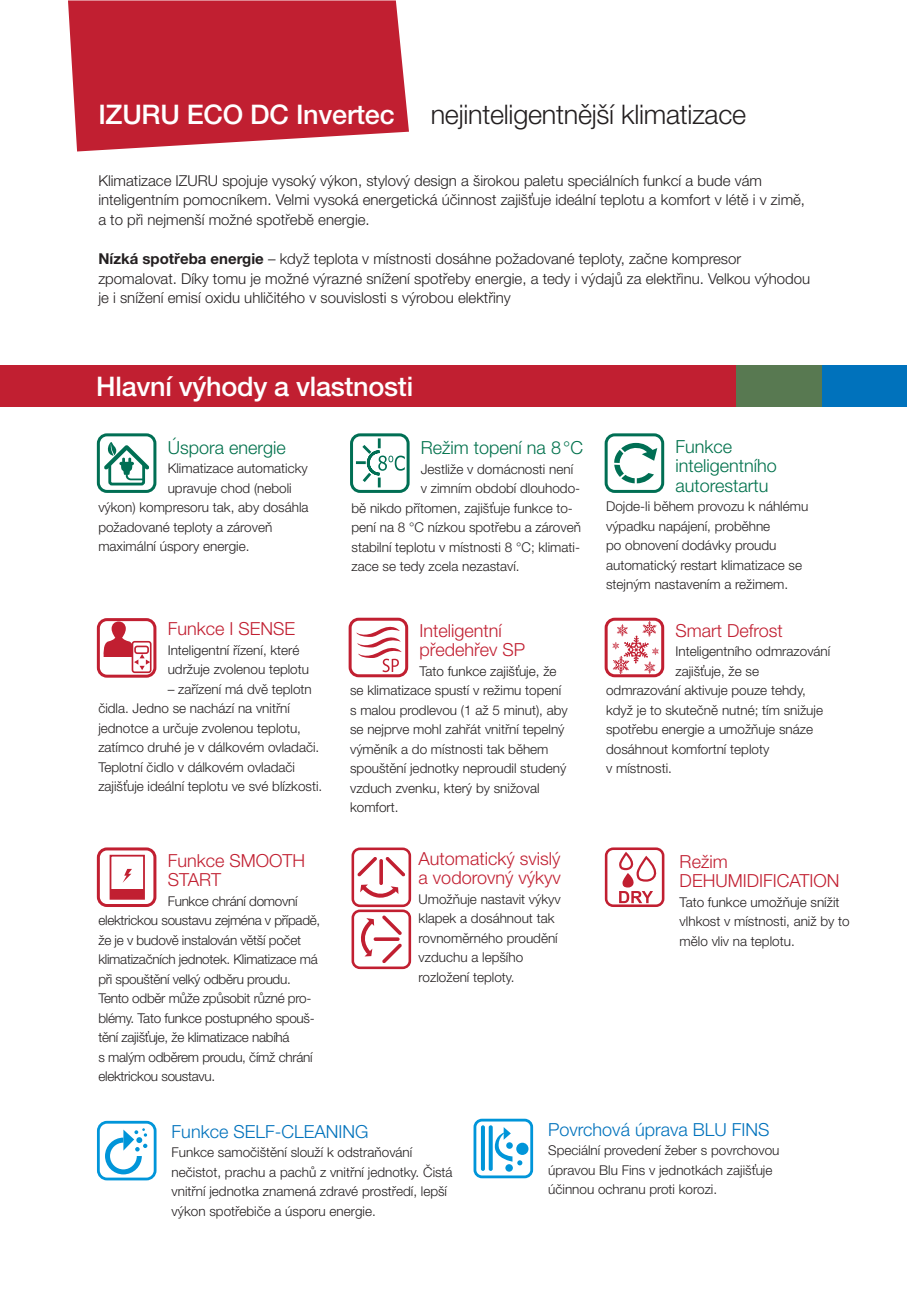
<style>
.page{position:relative;width:907px;height:1290px;background:#fff}
.page>*{position:absolute;margin:0;border:0;box-sizing:border-box;transform-origin:0 0}
.t1{font:500 27px "Helvetica Neue";letter-spacing:-.01em;color:#fff}
.t2{font:300 27px "Helvetica Neue";letter-spacing:-.01em;color:#231f20}
.t3{font:300 18px/19.5px "Helvetica Neue";color:#c11f31}
.t4{font:300 18px/19.5px "Helvetica Neue";color:#00714c}
.t5{font:300 18px "Helvetica Neue";color:#0072bc}
.t6{font:300 15px/19.5px "Helvetica Neue";color:#231f20}
.t7{font:300 13.5px/19.5px "Helvetica Neue";color:#231f20}
.t8{font:300 13.5px/19.5px "Helvetica Neue";letter-spacing:-.02em;color:#231f20}
.s1{font-weight:700}
</style>
<div class="page">
<div style="left:97px;top:433px;width:59px;height:60px;border:3px solid #006f54;border-radius:9px"></div>
<svg style="left:104px;top:442px;width:45px;height:44px"></svg>
<div style="left:350px;top:433px;width:59px;height:60px;border:3px solid #006f54;border-radius:9px"></div>
<svg style="left:353px;top:435px;width:51px;height:55px"></svg>
<div style="left:604px;top:433px;width:60px;height:60px;border:3px solid #006f54;border-radius:9px"></div>
<svg style="left:614px;top:443px;width:43px;height:40px"></svg>
<div style="left:97px;top:618px;width:59px;height:59px;border:3px solid #c11f31;border-radius:9px"></div>
<svg style="left:103px;top:621px;width:48px;height:52px"></svg>
<div style="left:348px;top:617px;width:60px;height:60px;border:3px solid #c11f31;border-radius:9px"></div>
<svg style="left:356px;top:626px;width:45px;height:46px"></svg>
<div style="left:604px;top:617px;width:60px;height:60px;border:3px solid #c11f31;border-radius:9px"></div>
<svg style="left:612px;top:621px;width:47px;height:53px"></svg>
<div style="left:97px;top:847px;width:59px;height:59px;border:3px solid #c11f31;border-radius:9px"></div>
<div style="left:110px;top:854px;width:35px;height:45px;border:2px solid #c11f31"></div>
<div style="left:110px;top:888px;width:34px;height:10px;background:#c11f31"></div>
<svg style="left:123px;top:868px;width:9px;height:14px"></svg>
<div style="left:351px;top:847px;width:60px;height:60px;border:3px solid #c11f31;border-radius:7px"></div>
<svg style="left:357px;top:857px;width:48px;height:49px"></svg>
<div style="left:351px;top:909px;width:60px;height:60px;border:3px solid #c11f31;border-radius:7px"></div>
<svg style="left:352px;top:915px;width:50px;height:48px"></svg>
<div style="left:604px;top:847px;width:60px;height:59px;border:3px solid #c11f31;border-radius:7px"></div>
<svg style="left:618px;top:850px;width:43px;height:53px"></svg>
<div style="left:97px;top:1120px;width:59px;height:60px;border:3px solid #0095d9;border-radius:9px"></div>
<svg style="left:105px;top:1128px;width:42px;height:46px"></svg>
<div style="left:473px;top:1118px;width:60px;height:60px;border:3px solid #0095d9;border-radius:7px"></div>
<hr style="left:481px;top:1125px;width:4px;height:45px;background:#0095d9;border-radius:2px">
<svg style="left:488px;top:1125px;width:4px;height:45px"></svg>
<div style="left:505px;top:1164px;width:8px;height:7px;background:#0095d9;border-radius:50%"></div>
<svg style="left:494px;top:1127px;width:28px;height:38px"></svg>
<div style="left:516px;top:1142px;width:12px;height:12px;background:#0095d9;border-radius:50%"></div>
<div style="left:0;top:365px;width:906px;height:42px;background:#c11f31"></div>
<div style="left:821px;top:365px;width:85px;height:42px;background:#0072bc"></div>
<div style="left:736px;top:365px;width:85px;height:42px;background:#587951"></div>
<svg style="left:68px;top:0;width:341px;height:151px;background:#c63444"></svg>
<h1 class="t1" style="left:98px;top:93px;width:298px">IZURU ECO DC Invertec</h1>
<h1 class="t2" style="left:430px;top:93px;width:317px">nejinteligentnější klimatizace</h1>
<p class="t6" style="left:98px;top:170px;width:708px">Klimatizace IZURU spojuje vysoký výkon, stylový design a širokou paletu speciálních funkcí a bude vám inteligentním pomocníkem. Velmi vysoká energetická účinnost zajišťuje ideální teplotu a komfort v létě i v zimě, a to při nejmenší možné spotřebě energie.</p>
<p class="t6" style="left:98px;top:248px;width:713px"><span class="s1">Nízká spotřeba energie</span> – když teplota v místnosti dosáhne požadované teploty, začne kompresor zpomalovat. Díky tomu je možné výrazné snížení spotřeby energie, a tedy i výdajů za elektřinu. Velkou výhodou je i snížení emisí oxidu uhličitého v souvislosti s výrobou elektřiny</p>
<h1 class="t1" style="left:96px;top:365px;width:318px">Hlavní výhody a vlastnosti</h1>
<h2 class="t4" style="left:168px;top:436px;width:120px">Úspora energie</h2>
<p class="t7" style="left:168px;top:458px;width:142px">Klimatizace automaticky</p>
<p class="t7" style="left:168px;top:477px;width:126px">upravuje chod (neboli</p>
<p class="t7" style="left:98px;top:497px;width:212px">výkon) kompresoru tak, aby dosáhla</p>
<p class="t7" style="left:98px;top:516px;width:175px">požadované teploty a zároveň</p>
<p class="t7" style="left:98px;top:536px;width:153px">maximální úspory energie.</p>
<h2 class="t3" style="left:168px;top:618px;width:129px">Funkce I SENSE</h2>
<p class="t7" style="left:168px;top:639px;width:143px">Inteligentní řízení, které udržuje zvolenou teplotu</p>
<p class="t7" style="left:98px;top:678px;width:225px;text-indent:69px">– zařízení má dvě teplotn čidla. Jedno se nachází na vnitřní jednotce a určuje zvolenou teplotu, zatímco druhé je v dálkovém ovladači.<br>Teplotní čidlo v dálkovém ovladači zajišťuje ideální teplotu ve své blízkosti.</p>
<h2 class="t3" style="left:168px;top:849px;width:139px">Funkce SMOOTH<br>START</h2>
<p class="t8" style="left:98px;top:890px;width:223px;text-indent:69px">Funkce chrání domovní elektrickou soustavu zejména v případě, že je v budově instalován větší počet klimatizačních jednotek. Klimatizace má při spouštění velký odběru proudu.<br>Tento odběr může způsobit různé pro&shy;blémy. Tato funkce postupného spouš&shy;tění zajišťuje, že klimatizace nabíhá<br>s malým odběrem proudu, čímž chrání elektrickou soustavu.</p>
<h2 class="t4" style="left:421px;top:437px;width:164px">Režim topení na 8 °C</h2>
<p class="t7" style="left:421px;top:458px;width:154px">Jestliže v domácnosti není</p>
<p class="t7" style="left:421px;top:477px;width:161px">v zimním období dlouhodo-</p>
<p class="t7" style="left:351px;top:497px;width:223px">bě nikdo přítomen, zajišťuje funkce to-</p>
<p class="t7" style="left:351px;top:516px;width:231px">pení na 8 °C nízkou spotřebu a zároveň</p>
<p class="t7" style="left:351px;top:536px;width:230px">stabilní teplotu v místnosti 8 °C; klimati-</p>
<p class="t7" style="left:351px;top:555px;width:170px">zace se tedy zcela nezastaví.</p>
<h2 class="t3" style="left:419px;top:619px;width:107px">Inteligentní předehřev SP</h2>
<p class="t7" style="left:350px;top:660px;width:219px;text-indent:69px">Tato funkce zajišťuje, že se klimatizace spustí v režimu topení s malou prodlevou (1 až 5 minut), aby se nejprve mohl zahřát vnitřní tepelný výměník a do místnosti tak během spouštění jednotky neproudil studený vzduch zvenku, který by snižoval komfort.</p>
<h2 class="t3" style="left:418px;top:847px;width:144px">Automatický svislý a vodorovný výkyv</h2>
<p class="t7" style="left:418px;top:888px;width:144px">Umožňuje nastavit výkyv klapek a dosáhnout tak rovnoměrného proudění vzduchu a lepšího rozložení teploty.</p>
<h2 class="t4" style="left:675px;top:435px;width:103px">Funkce inteligentního autorestartu</h2>
<p class="t7" style="left:606px;top:495px;width:204px">Dojde-li během provozu k náhlému výpadku napájení, proběhne<br>po obnovení dodávky proudu automatický restart klimatizace se stejným nastavením a režimem.</p>
<h2 class="t3" style="left:675px;top:619px;width:109px">Smart Defrost</h2>
<p class="t7" style="left:675px;top:641px;width:156px">Inteligentního odmrazování</p>
<p class="t7" style="left:675px;top:660px;width:85px">zajišťuje, že se</p>
<p class="t7" style="left:606px;top:680px;width:201px">odmrazování aktivuje pouze tehdy,</p>
<p class="t7" style="left:606px;top:699px;width:218px">když je to skutečně nutné; tím snižuje</p>
<p class="t7" style="left:606px;top:719px;width:208px">spotřebu energie a umožňuje snáze</p>
<p class="t7" style="left:606px;top:738px;width:165px">dosáhnout komfortní teploty</p>
<p class="t7" style="left:606px;top:758px;width:67px">v místnosti.</p>
<h2 class="t3" style="left:679px;top:850px;width:161px">Režim<br>DEHUMIDIFICATION</h2>
<p class="t7" style="left:679px;top:891px;width:171px">Tato funkce umožňuje snížit vlhkost v místnosti, aniž by to mělo vliv na teplotu.</p>
<h2 class="t5" style="left:172px;top:1116px;width:198px">Funkce SELF-CLEANING</h2>
<p class="t7" style="left:172px;top:1141px;width:282px">Funkce samočištění slouží k odstraňování nečistot, prachu a pachů z vnitřní jednotky. Čistá vnitřní jednotka znamená zdravé prostředí, lepší výkon spotřebiče a úsporu energie.</p>
<h2 class="t5" style="left:548px;top:1114px;width:223px">Povrchová úprava BLU FINS</h2>
<p class="t7" style="left:548px;top:1139px;width:233px">Speciální provedení žeber s povrchovou úpravou Blu Fins v jednotkách zajišťuje účinnou ochranu proti korozi.</p>
</div>
